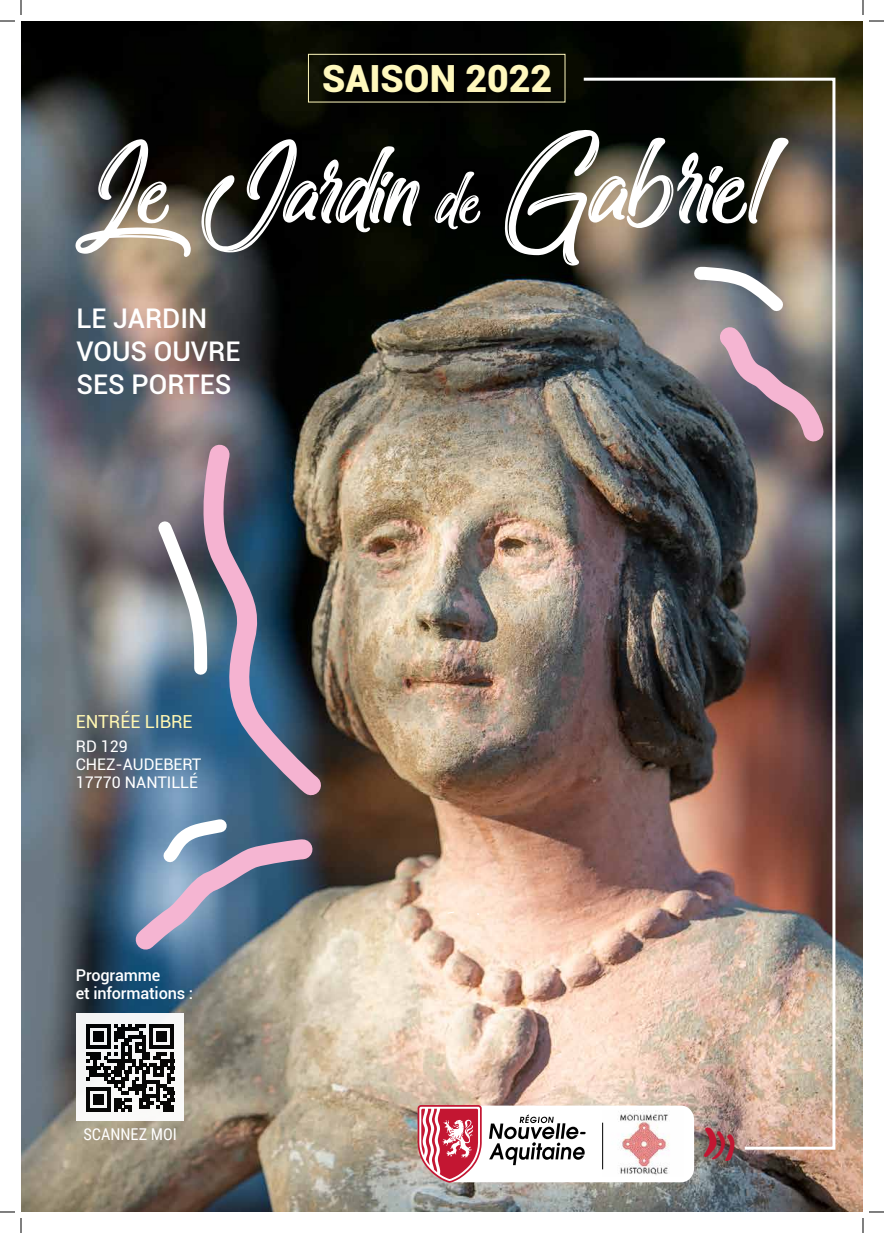
<style>
.page{position:relative;width:884px;height:1233px;background:#fff}
.page>*{position:absolute;margin:0;border:0;box-sizing:border-box;transform-origin:0 0}
.t1{font:109.4px "Amazing Kids";color:#fff}
.t2{font:900 37.4px "Roboto";color:#fff8bd}
.t3{font:37.4px "Lion Font Official";color:#c31632}
.t4{font:500 27.1px/33px "Roboto";color:#fff}
.t5{font:18px "Roboto";color:#fff7b2}
.t6{font:500 16.3px/18.1px "Roboto";letter-spacing:-.01em;color:#fff}
.t7{font:16.3px "Roboto Condensed";color:#fff}
.t8{font:16px/18px "Roboto";color:#fff}
.s1{font-size:73.4px}
.s2{font-size:121.6px}
</style>
<div class="page">
<img style="left:21px;top:21px;width:842px;height:1191px">
<svg style="left:446px;top:911px;width:9px;height:3px"></svg>
<svg style="left:418px;top:1105px;width:276px;height:77px"></svg>
<img style="left:602px;top:1151px;width:82px;height:25px">
<hr style="left:602px;top:1122px;width:1px;height:47px;background:#000">
<div style="left:77px;top:1013px;width:107px;height:107px;background:#f8f8f7"></div>
<svg style="left:86px;top:1024px;width:88px;height:88px"></svg>
<hr style="left:86px;top:1108px;width:25px;height:4px;background:#080806">
<div style="left:93px;top:1094px;width:11px;height:11px;background:#070706"></div>
<img style="left:581px;top:76px;width:256px;height:1075px">
<img style="left:204px;top:431px;width:135px;height:382px">
<svg style="left:152px;top:515px;width:64px;height:166px"></svg>
<svg style="left:126px;top:810px;width:196px;height:149px;background:#76869e"></svg>
<svg style="left:688px;top:260px;width:150px;height:196px;background:#887f83"></svg>
<div style="left:308px;top:54px;width:257px;height:49px;border:1px solid #fff8bd"></div>
<svg style="left:0;top:1211px;width:15px;height:1px"></svg>
<svg style="left:869px;top:1211px;width:15px;height:1px"></svg>
<svg style="left:0;top:0;width:22px;height:22px"></svg>
<svg style="left:20px;top:1218px;width:2px;height:15px"></svg>
<svg style="left:862px;top:0;width:22px;height:22px"></svg>
<svg style="left:862px;top:1218px;width:2px;height:15px"></svg>
<h2 class="t2" style="left:322px;top:52px;width:231px">SAISON 2022</h2>
<h1 class="t1" style="left:73px;top:121px;width:689px">Le Jardin <span class="s1">de</span> <span class="s2">Gabriel</span></h1>
<h3 class="t4" style="left:76px;top:300px;width:165px">LE JARDIN<br>VOUS OUVRE<br>SES PORTES</h3>
<p class="t5" style="left:76px;top:709px;width:118px">ENTRÉE LIBRE</p>
<p class="t8" style="left:76px;top:736px;width:127px">RD 129<br>CHEZ-AUDEBERT<br>17770 NANTILLÉ</p>
<p class="t6" style="left:76px;top:965px;width:119px">Programme<br>et informations :</p>
<p class="t7" style="left:83px;top:1122px;width:95px">SCANNEZ MOI</p>
<h2 class="t3" style="left:700px;top:1126px;width:39px">E</h2>
</div>
